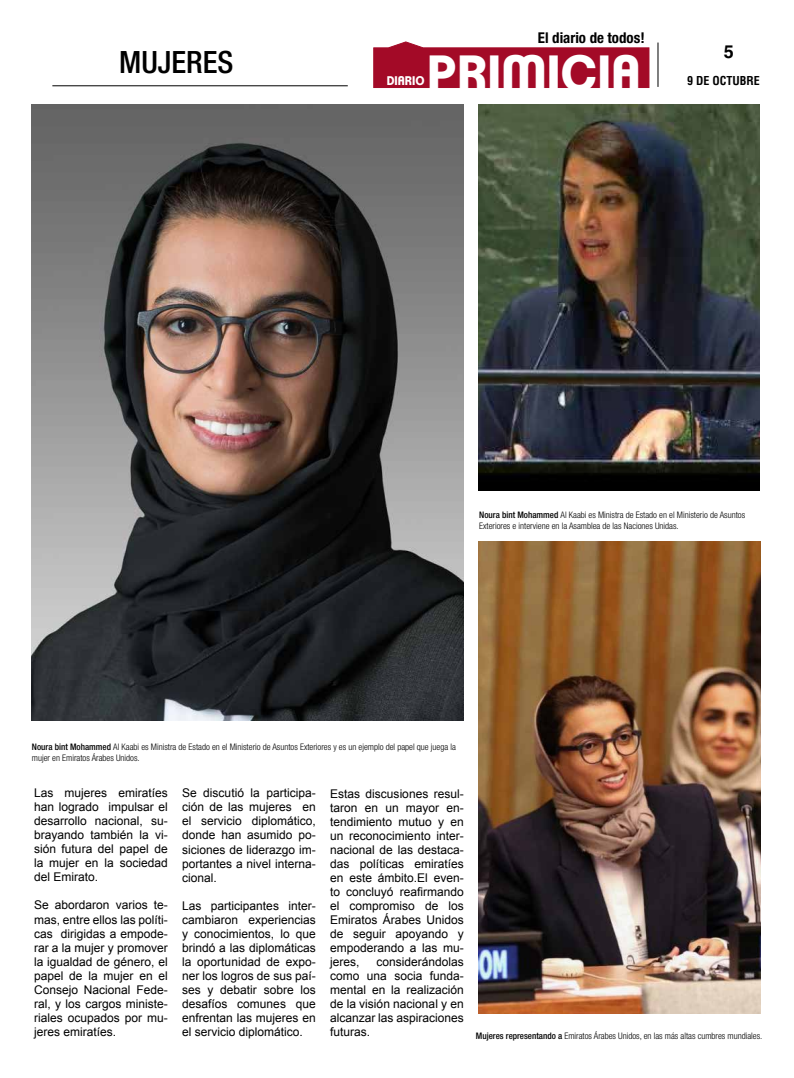
<style>
.page{position:relative;width:794px;height:1078px;background:#fff}
.page>*{position:absolute;margin:0;border:0;box-sizing:border-box;transform-origin:0 0}
.t1{font:700 49.4px "Clemente P Dam";color:#fff}
.t2{font:500 condensed 30.7px "Helvetica Neue LT Std";color:#000}
.t3{font:700 18px "Helvetica LT Std";color:#000}
.t4{font:700 condensed 14.9px "Helvetica Neue LT Std";color:#000}
.t5{font:700 12.2px "Clemente P Dam";color:#fff;scale:.96 1}
.t6{font:12px/14px "Arial";color:#000;text-align:justify}
.t7{font:700 condensed 12px "Helvetica LT Std";color:#000}
.t8{font:300 condensed 9px/11px "Helvetica Neue LT Std";color:#000}
.s1{color:#fff}
.s2{font-weight:500}
</style>
<div class="page">
<hr style="left:657px;top:43px;width:1px;height:44px;background:#000">
<hr style="left:52px;top:85px;width:296px;height:1px;background:#000">
<img style="left:32px;top:105px;width:432px;height:615px">
<img style="left:478px;top:105px;width:282px;height:385px">
<img style="left:479px;top:541px;width:281px;height:472px">
<svg style="left:373px;top:42px;width:276px;height:46px;background:#ad243e"></svg>
<h2 class="t2" style="left:119px;top:44px;width:116px">MUJERES</h2>
<p class="t4" style="left:538px;top:29px;width:113px">El diario de todos!<span class="s1">!</span></p>
<h1 class="t1" style="left:427px;top:43px;width:215px">PRIMICIA</h1>
<p class="t5" style="left:387px;top:73px;width:41px">DIARIO</p>
<h3 class="t3" style="left:724px;top:41px;width:12px">5</h3>
<p class="t7" style="left:687px;top:73px;width:74px">9 DE OCTUBRE</p>
<p class="t8" style="left:479px;top:509px;width:267px"><span class="s2">Noura bint Mohammed</span> Al Kaabi es Ministra de Estado en el Ministerio de Asuntos<br>Exteriores e interviene en la Asamblea de las Naciones Unidas.</p>
<p class="t8" style="left:32px;top:740px;width:425px"><span class="s2">Noura bint Mohammed</span> Al Kaabi es Ministra de Estado en el Ministerio de Asuntos Exteriores y es un ejemplo del papel que juega la mujer en Emiratos Árabes Unidos.</p>
<p class="t6" style="left:34px;top:786px;width:135px">Las mujeres emiratíes han logrado impulsar el desarrollo nacional, su&shy;brayando también la vi&shy;sión futura del papel de la mujer en la sociedad del Emirato.</p>
<p class="t6" style="left:34px;top:898px;width:135px">Se abordaron varios te&shy;mas, entre ellos las políti&shy;cas dirigidas a empode&shy;rar a la mujer y promover la igualdad de género, el papel de la mujer en el Consejo Nacional Fede&shy;ral, y los cargos ministe&shy;riales ocupados por mu&shy;jeres emiratíes.</p>
<p class="t6" style="left:182px;top:786px;width:135px">Se discutió la participa&shy;ción de las mujeres en el servicio diplomático, donde han asumido po&shy;siciones de liderazgo im&shy;portantes a nivel interna&shy;cional.</p>
<p class="t6" style="left:182px;top:898px;width:135px">Las participantes inter&shy;cambiaron experiencias y conocimientos, lo que brindó a las diplomáticas la oportunidad de expo&shy;ner los logros de sus paí&shy;ses y debatir sobre los desafíos comunes que enfrentan las mujeres en el servicio diplomático.</p>
<p class="t6" style="left:330px;top:786px;width:135px">Estas discusiones resul&shy;taron en un mayor en&shy;tendimiento mutuo y en un reconocimiento inter&shy;nacional de las destaca&shy;das políticas emiratíes en este ámbito.El even&shy;to concluyó reafirmando el compromiso de los Emiratos Árabes Unidos de seguir apoyando y empoderando a las mu&shy;jeres,</p>
<p class="t6" style="left:330px;top:954px;width:135px;text-indent:46px">considerándolas como una socia funda&shy;mental en la realización de la visión nacional y en alcanzar las aspiraciones futuras.</p>
<p class="t8" style="left:476px;top:1029px;width:288px"><span class="s2">Mujeres representando a</span> Emiratos Árabes Unidos, en las más altas cumbres mundiales.</p>
</div>
